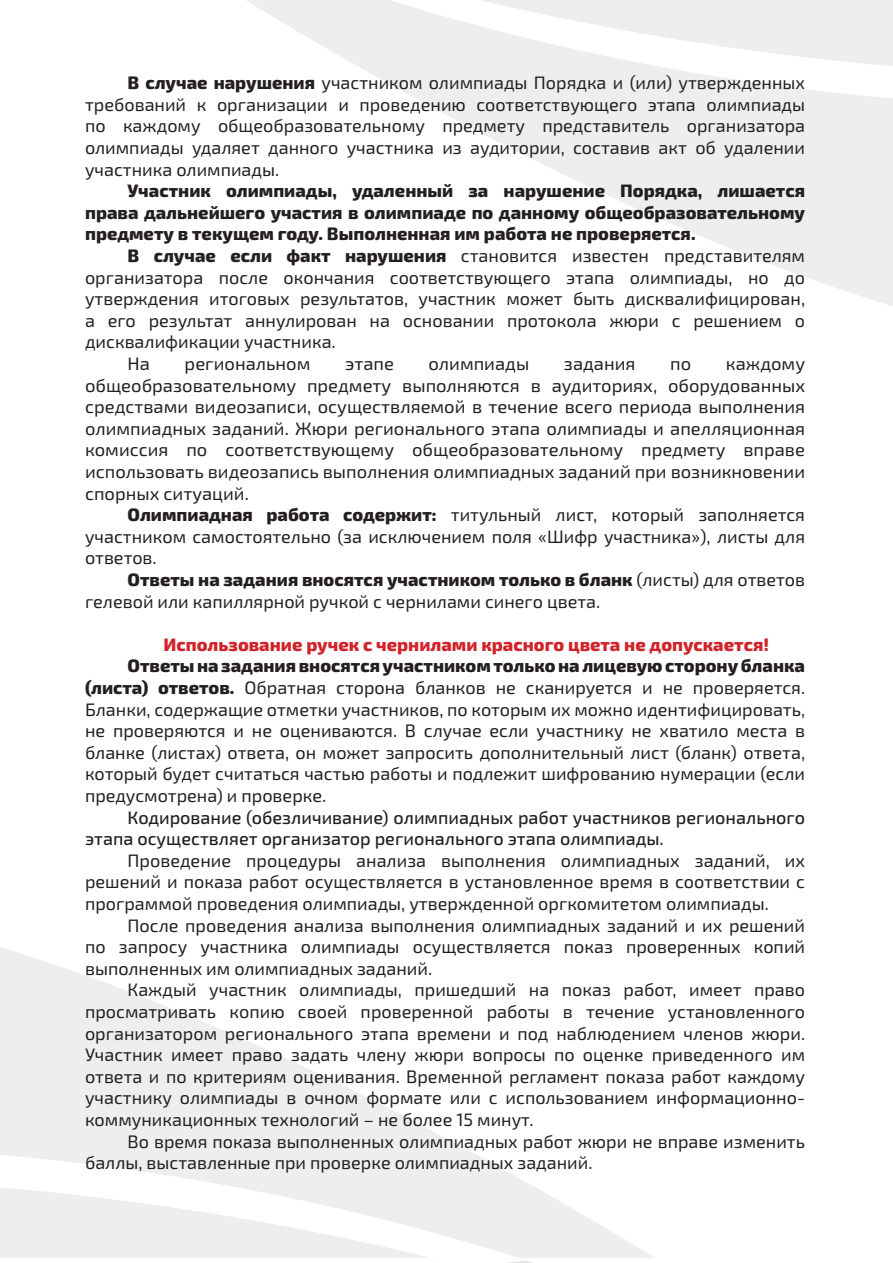
<style>
.page{position:relative;width:893px;height:1263px;background:#fff}
.page>*{position:absolute;margin:0;border:0;box-sizing:border-box;transform-origin:0 0}
.t1{font:18px/21.6px "Exo 2.0";color:#231f20;text-align:justify}
.t2{font:800 18px/21.6px "Exo 2.0";color:#231f20;text-align:justify}
.t3{font:500 18px/21.6px "Exo 2.0";color:#231f20}
.t4{font:800 18px "Exo 2.0";color:#d1232a}
.s1{font-weight:800}
</style>
<div class="page">
<svg style="left:0;top:947px;width:473px;height:206px"></svg>
<svg style="left:0;top:1153px;width:654px;height:105px;fill:#edeeed"></svg>
<svg style="left:507px;top:1261px;width:26px;height:2px"></svg>
<svg style="left:421px;top:101px;width:472px;height:205px"></svg>
<svg style="left:246px;top:0;width:647px;height:101px;fill:#edeeed"></svg>
<p class="t1" style="left:85px;top:72px;width:722px;text-indent:43px"><span class="s1">В случае нарушения</span> участником олимпиады Порядка и (или) утвержденных требований к организации и проведению соответствующего этапа олимпиады по каждому общеобразовательному предмету представитель организатора олимпиады удаляет данного участника из аудитории, составив акт об удалении участника олимпиады.</p>
<p class="t2" style="left:85px;top:180px;width:721px;text-indent:43px">Участник олимпиады, удаленный за нарушение Порядка, лишается права дальнейшего участия в олимпиаде по данному общеобразовательному предмету в текущем году. Выполненная им работа не проверяется.</p>
<p class="t1" style="left:128px;top:245px;width:679px"><span class="s1">В случае если факт нарушения</span> становится известен представителям</p>
<p class="t1" style="left:85px;top:267px;width:721px">организатора после окончания соответствующего этапа олимпиады, но до</p>
<p class="t1" style="left:85px;top:288px;width:722px">утверждения итоговых результатов, участник может быть дисквалифицирован,</p>
<p class="t1" style="left:85px;top:310px;width:722px">а его результат аннулирован на основании протокола жюри с решением о</p>
<p class="t1" style="left:85px;top:332px;width:252px">дисквалификации участника.</p>
<p class="t1" style="left:128px;top:353px;width:24px">На</p>
<p class="t1" style="left:185px;top:353px;width:127px">региональном</p>
<p class="t1" style="left:345px;top:353px;width:50px">этапе</p>
<p class="t1" style="left:429px;top:353px;width:102px">олимпиады</p>
<p class="t1" style="left:564px;top:353px;width:73px">задания</p>
<p class="t1" style="left:670px;top:353px;width:23px">по</p>
<p class="t1" style="left:85px;top:353px;width:722px;text-indent:641px">каждому общеобразовательному предмету выполняются в аудиториях, оборудованных средствами видеозаписи, осуществляемой в течение всего периода выполнения олимпиадных заданий. Жюри регионального этапа олимпиады и апелляционная комиссия по соответствующему общеобразовательному предмету вправе использовать видеозапись выполнения олимпиадных заданий при возникновении спорных ситуаций.</p>
<p class="t1" style="left:85px;top:504px;width:721px;text-indent:43px"><span class="s1">Олимпиадная работа содержит:</span> титульный лист, который заполняется участником самостоятельно (за исключением поля «Шифр участника»), листы для ответов.</p>
<p class="t1" style="left:85px;top:569px;width:721px;text-indent:43px"><span class="s1">Ответы на задания вносятся участником только в бланк</span> (листы) для ответов гелевой или капиллярной ручкой с чернилами синего цвета.</p>
<p class="t4" style="left:164px;top:633px;width:607px">Использование ручек с чернилами красного цвета не допускается!</p>
<p class="t1" style="left:85px;top:656px;width:722px;text-indent:43px"><span class="s1">Ответы на задания вносятся участником только на лицевую сторону бланка (листа) ответов.</span> Обратная сторона бланков не сканируется и не проверяется.<br>Бланки, содержащие отметки участников, по которым их можно идентифицировать, не проверяются и не оцениваются. В случае если участнику не хватило места в бланке (листах) ответа, он может запросить дополнительный лист (бланк) ответа, который будет считаться частью работы и подлежит шифрованию нумерации (если предусмотрена) и проверке.</p>
<p class="t3" style="left:85px;top:807px;width:721px;text-indent:43px">Кодирование (обезличивание) олимпиадных работ участников регионального этапа осуществляет организатор регионального этапа олимпиады.</p>
<p class="t1" style="left:85px;top:850px;width:722px;text-indent:43px">Проведение процедуры анализа выполнения олимпиадных заданий, их решений и показа работ осуществляется в установленное время в соответствии с программой проведения олимпиады, утвержденной оргкомитетом олимпиады.</p>
<p class="t1" style="left:85px;top:915px;width:722px;text-indent:43px">После проведения анализа выполнения олимпиадных заданий и их решений по запросу участника олимпиады осуществляется показ проверенных копий выполненных им олимпиадных заданий.</p>
<p class="t1" style="left:85px;top:980px;width:722px;text-indent:43px">Каждый участник олимпиады, пришедший на показ работ, имеет право просматривать копию своей проверенной работы в течение установленного организатором регионального этапа времени и под наблюдением членов жюри.<br>Участник имеет право задать члену жюри вопросы по оценке приведенного им ответа и по критериям оценивания. Временной регламент показа работ каждому участнику олимпиады в очном формате или с использованием информационно&shy;коммуникационных технологий – не более 15 минут.</p>
<p class="t1" style="left:85px;top:1131px;width:721px;text-indent:43px">Во время показа выполненных олимпиадных работ жюри не вправе изменить баллы, выставленные при проверке олимпиадных заданий.</p>
</div>
